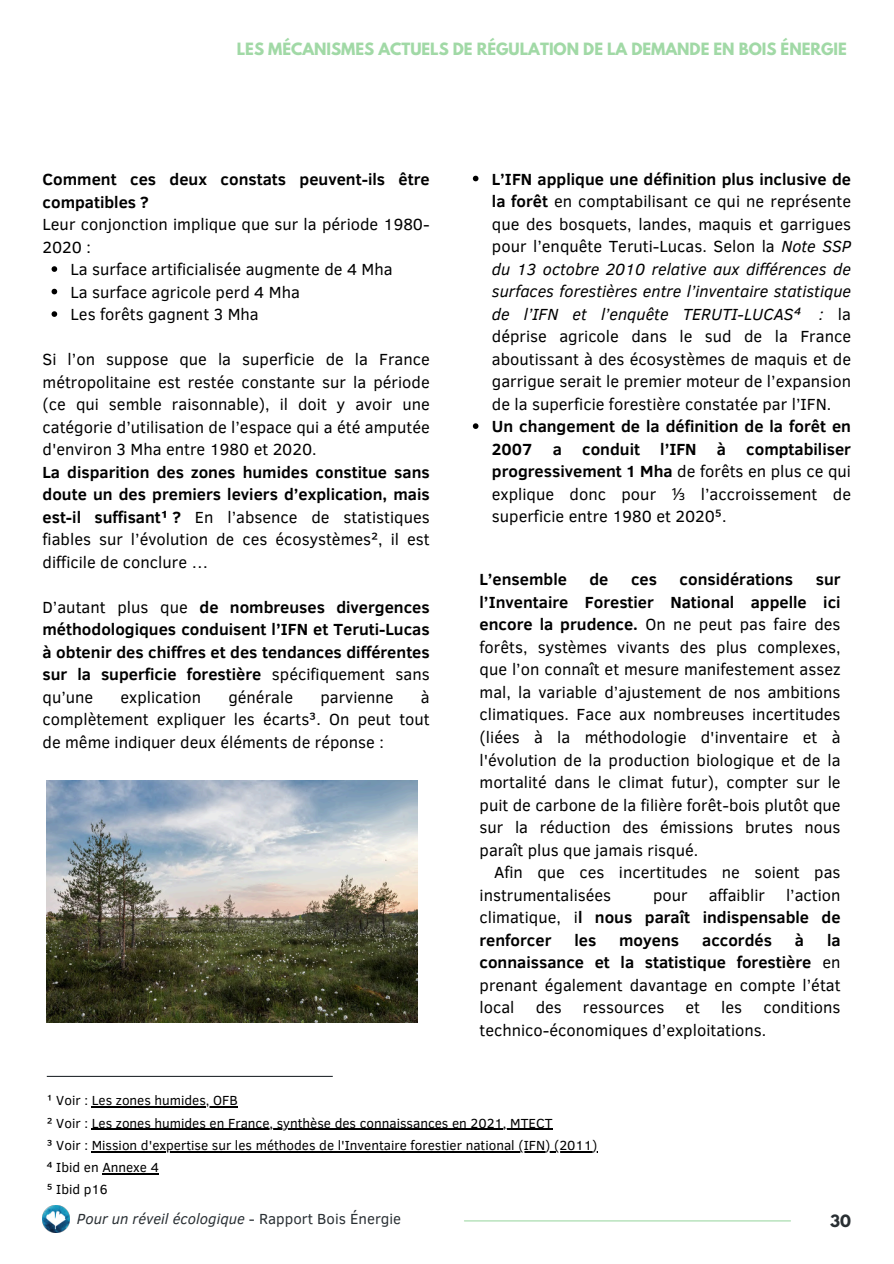
<style>
.page{position:relative;width:894px;height:1264px;background:#fff}
.page>*{position:absolute;margin:0;border:0;box-sizing:border-box;transform-origin:0 0}
.t1{font:16.5px/22.5px "Clear Sans";color:#000;text-align:justify}
.t2{font:700 16.5px/22.5px "Clear Sans";color:#000;text-align:justify}
.t3{font:700 15px "League Spartan";color:#a1d9a6}
.t4{font:italic 15px "Clear Sans";color:#292f33}
.t5{font:700 15px "League Spartan";color:#292f33}
.t6{font:13.5px/21.8px "Clear Sans";color:#000}
.s1{font-weight:400}
.s2{font-weight:700}
.s3{font-style:italic}
.s4{font-family:"Noto Sans";font-weight:400}
.s5{font-style:normal}
</style>
<div class="page">
<img style="left:43px;top:1205px;width:27px;height:27px">
<hr style="left:464px;top:1220px;width:326px;height:1px;background:#a1d9a6">
<svg style="left:472px;top:176px;width:6px;height:5px"></svg>
<svg style="left:472px;top:423px;width:6px;height:6px"></svg>
<hr style="left:47px;top:1075px;width:286px;height:1px;background:#292f33">
<img style="left:47px;top:780px;width:370px;height:242px">
<svg style="left:52px;top:266px;width:5px;height:6px"></svg>
<svg style="left:52px;top:289px;width:5px;height:5px"></svg>
<svg style="left:52px;top:311px;width:5px;height:6px"></svg>
<hr style="left:92px;top:1105px;width:146px;height:2px;background:#000">
<hr style="left:92px;top:1128px;width:461px;height:1px;background:#000">
<hr style="left:92px;top:1151px;width:506px;height:1px;background:#000">
<hr style="left:102px;top:1173px;width:57px;height:1px;background:#000">
<p class="t3" style="left:237px;top:41px;width:611px">LES MÉCANISMES ACTUELS DE RÉGULATION DE LA DEMANDE EN BOIS ÉNERGIE</p>
<h2 class="t2" style="left:43px;top:167px;width:388px;text-align:left">Comment ces deux constats peuvent-ils être compatibles ?<br><span class="s1">Leur conjonction implique que sur la période 1980-<br>2020 :</span></h2>
<h2 class="t1" style="left:71px;top:257px;width:323px">La surface artificialisée augmente de 4 Mha</h2>
<p class="t1" style="left:71px;top:280px;width:231px">La surface agricole perd 4 Mha</p>
<p class="t1" style="left:71px;top:302px;width:190px">Les forêts gagnent 3 Mha</p>
<p class="t1" style="left:43px;top:347px;width:388px;text-align:left">Si l’on suppose que la superficie de la France métropolitaine est restée constante sur la période (ce qui semble raisonnable), il doit y avoir une catégorie d’utilisation de l’espace qui a été amputée d'environ 3 Mha entre 1980 et 2020.<br><span class="s2">La disparition des zones humides constitue sans doute un des premiers leviers d’explication, mais est-il suffisant¹ ?</span> En l’absence de statistiques fiables sur l’évolution de ces écosystèmes², il est difficile de conclure …</p>
<h2 class="t2" style="left:43px;top:595px;width:388px"><span class="s1">D’autant plus que</span> de nombreuses divergences méthodologiques conduisent l’IFN et Teruti-Lucas à obtenir des chiffres et des tendances différentes sur la superficie forestière <span class="s1">spécifiquement sans qu’une</span></h2>
<h2 class="t1" style="left:43px;top:685px;width:388px;text-indent:378px">à complètement expliquer les écarts³. On peut tout de même indiquer deux éléments de réponse :</h2>
<h2 class="t1" style="left:121px;top:685px;width:82px">explication</h2>
<h2 class="t1" style="left:228px;top:685px;width:66px">générale</h2>
<h2 class="t1" style="left:320px;top:685px;width:75px">parvienne</h2>
<p class="t1" style="left:492px;top:167px;width:360px"><span class="s2">L’IFN applique une définition plus inclusive de la forêt</span> en comptabilisant ce qui ne représente que des bosquets, landes, maquis et garrigues pour l’enquête Teruti-Lucas. Selon la <span class="s3">Note SSP du 13 octobre 2010 relative aux différences de surfaces forestières entre l’inventaire statistique de l’IFN et l’enquête TERUTI-LUCAS⁴ :</span> la déprise agricole dans le sud de la France aboutissant à des écosystèmes de maquis et de garrigue serait le premier moteur de l’expansion de la superficie forestière constatée par l’IFN.</p>
<p class="t2" style="left:492px;top:414px;width:360px">Un changement de la définition de la forêt en 2007 a conduit l’IFN à comptabiliser progressivement 1 Mha <span class="s1">de forêts en plus ce qui explique donc pour</span> <span class="s4">⅓</span> <span class="s1">l’accroissement de superficie entre 1980 et 2020⁵.</span></p>
<p class="t2" style="left:479px;top:567px;width:89px">L’ensemble</p>
<p class="t2" style="left:589px;top:567px;width:21px">de</p>
<p class="t2" style="left:631px;top:567px;width:27px">ces</p>
<p class="t2" style="left:679px;top:567px;width:115px">considérations</p>
<p class="t1" style="left:479px;top:567px;width:362px;text-indent:336px"><span class="s2">sur l’Inventaire Forestier National appelle ici encore la prudence.</span> On ne peut pas faire des forêts, systèmes vivants des plus complexes, que l’on connaît et mesure manifestement assez mal, la variable d’ajustement de nos ambitions climatiques. Face aux nombreuses incertitudes (liées à la méthodologie d'inventaire et à l'évolution de la production biologique et de la mortalité dans le climat futur), compter sur le puit de carbone de la filière forêt-bois plutôt que sur la réduction des émissions brutes nous paraît plus que jamais risqué.</p>
<p class="t1" style="left:479px;top:860px;width:362px;text-indent:14px">Afin que ces incertitudes ne soient pas instrumentalisées</p>
<p class="t1" style="left:653px;top:882px;width:36px">pour</p>
<p class="t1" style="left:708px;top:882px;width:58px">affaiblir</p>
<p class="t2" style="left:479px;top:882px;width:362px;text-indent:306px"><span class="s1">l’action climatique, i</span>l nous paraît indispensable de renforcer</p>
<p class="t2" style="left:574px;top:927px;width:23px">les</p>
<p class="t2" style="left:619px;top:927px;width:61px">moyens</p>
<p class="t2" style="left:702px;top:927px;width:71px">accordés</p>
<p class="t2" style="left:794px;top:927px;width:11px">à</p>
<p class="t1" style="left:479px;top:927px;width:362px;text-indent:347px"><span class="s2">la connaissance et la statistique forestière</span> en prenant également davantage en compte l’état local</p>
<p class="t1" style="left:479px;top:995px;width:362px;text-indent:284px">conditions technico-économiques d’exploitations.</p>
<p class="t1" style="left:535px;top:995px;width:28px">des</p>
<p class="t1" style="left:582px;top:995px;width:83px">ressources</p>
<p class="t1" style="left:685px;top:995px;width:16px">et</p>
<p class="t1" style="left:721px;top:995px;width:22px">les</p>
<p class="t6" style="left:47px;top:1088px;width:192px">¹ Voir : Les zones humides, OFB</p>
<p class="t6" style="left:47px;top:1111px;width:507px">² Voir : Les zones humides en France, synthèse des connaissances en 2021, MTECT</p>
<h2 class="t6" style="left:47px;top:1134px;width:552px">³ Voir : Mission d'expertise sur les méthodes de l'Inventaire forestier national (IFN) (2011)<br>⁴ Ibid en Annexe 4<br>⁵ Ibid p16</h2>
<h2 class="t4" style="left:77px;top:1208px;width:325px">Pour un réveil écologique <span class="s5">- Rapport Bois Énergie</span></h2>
<p class="t5" style="left:830px;top:1213px;width:22px">30</p>
</div>
